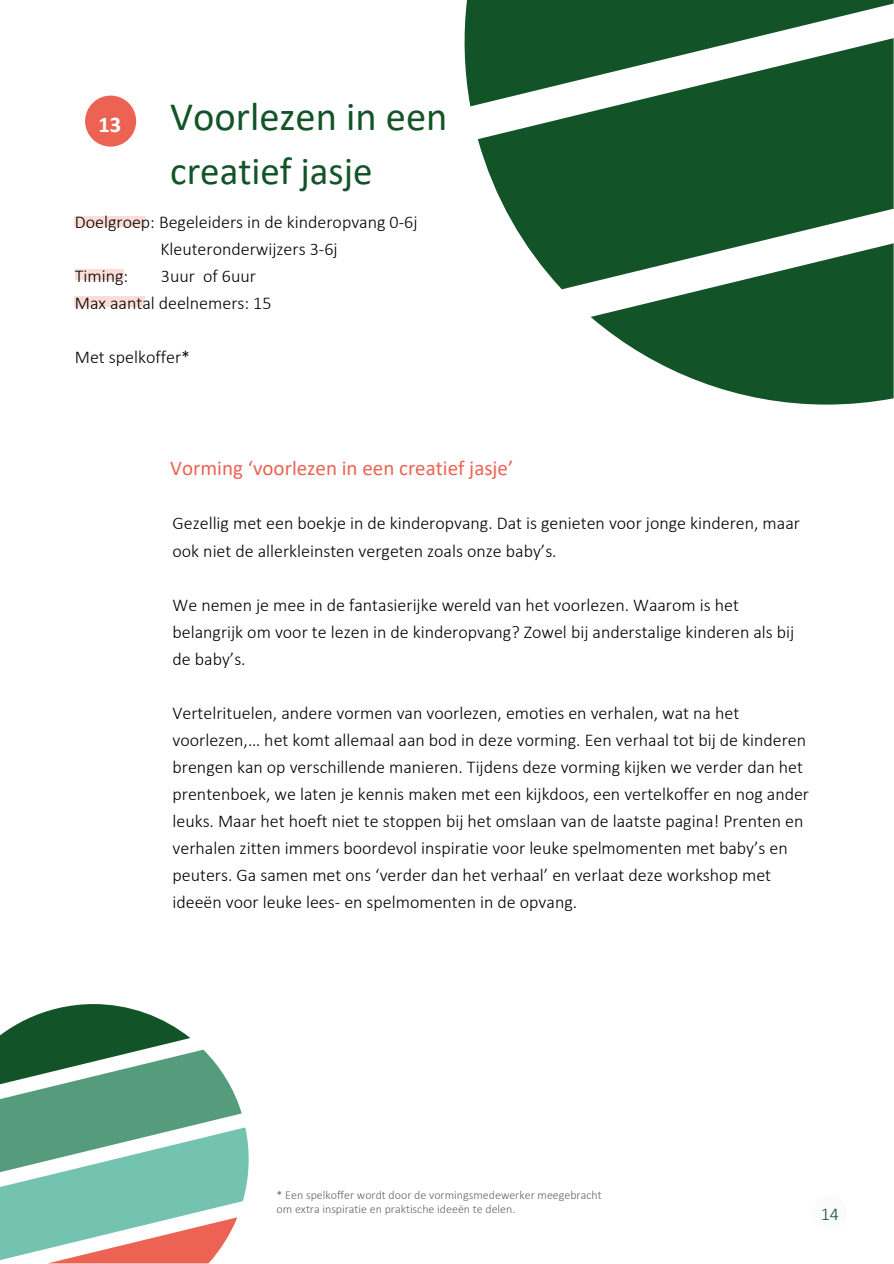
<style>
.page{position:relative;width:894px;height:1264px;background:#fff}
.page>*{position:absolute;margin:0;border:0;box-sizing:border-box;transform-origin:0 0}
.t1{font:40.5px "Calibri";color:#125428}
.t2{font:39px "Calibri";color:#125428}
.t3{font:700 22.5px "Calibri";color:#fff}
.t4{font:21px "Calibri";color:#ec6354}
.t5{font:300 18px/27px "Calibri";color:#000}
.t6{font:300 18px "Calibri";color:#125428}
.t7{font:300 12px "Calibri";color:#646363}
</style>
<div class="page">
<div style="left:85px;top:96px;width:51px;height:51px;background:#ec6354;border-radius:50%"></div>
<svg style="left:0;top:1004px;width:249px;height:259px"></svg>
<div style="left:75px;top:216px;width:70px;height:11px;background:#fcdcd7"></div>
<div style="left:76px;top:269px;width:48px;height:11px;background:#fcdcd7"></div>
<svg style="left:464px;top:0;width:429px;height:106px;background:#366e49"></svg>
<svg style="left:477px;top:38px;width:416px;height:251px;fill:#125428"></svg>
<svg style="left:590px;top:243px;width:303px;height:161px;fill:#125428"></svg>
<div style="left:812px;top:1195px;width:34px;height:34px;background:#fafcfc;border-radius:50%"></div>
<div style="left:75px;top:296px;width:70px;height:10px;background:#fcdcd7"></div>
<h3 class="t3" style="left:98px;top:115px;width:24px">13</h3>
<h3 class="t1" style="left:170px;top:99px;width:279px">Voorlezen in een</h3>
<h3 class="t2" style="left:170px;top:154px;width:204px">creatief jasje</h3>
<h1 class="t5" style="left:75px;top:210px;width:344px">Doelgroep: Begeleiders in de kinderopvang 0-6j</h1>
<h1 class="t5" style="left:160px;top:237px;width:179px">Kleuteronderwijzers 3-6j</h1>
<h1 class="t5" style="left:75px;top:264px;width:55px">Timing:</h1>
<h1 class="t5" style="left:75px;top:264px;width:198px;text-indent:86px">3uur of 6uur<br>Max aantal deelnemers: 15</h1>
<p class="t5" style="left:75px;top:345px;width:117px">Met spelkoffer*</p>
<p class="t4" style="left:170px;top:459px;width:344px">Vorming ‘voorlezen in een creatief jasje’</p>
<h3 class="t5" style="left:172px;top:511px;width:628px">Gezellig met een boekje in de kinderopvang. Dat is genieten voor jonge kinderen, maar ook niet de allerkleinsten vergeten zoals onze baby’s.</h3>
<h3 class="t5" style="left:172px;top:592px;width:623px">We nemen je mee in de fantasierijke wereld van het voorlezen. Waarom is het belangrijk om voor te lezen in de kinderopvang? Zowel bij anderstalige kinderen als bij de baby’s.</h3>
<h2 class="t5" style="left:172px;top:700px;width:638px">Vertelrituelen, andere vormen van voorlezen, emoties en verhalen, wat na het voorlezen,… het komt allemaal aan bod in deze vorming. Een verhaal tot bij de kinderen brengen kan op verschillende manieren. Tijdens deze vorming kijken we verder dan het prentenboek, we laten je kennis maken met een kijkdoos, een vertelkoffer en nog ander leuks. Maar het hoeft niet te stoppen bij het omslaan van de laatste pagina! Prenten en verhalen zitten immers boordevol inspiratie voor leuke spelmomenten met baby’s en peuters. Ga samen met ons ‘verder dan het verhaal’ en verlaat deze workshop met ideeën voor leuke lees- en spelmomenten in de opvang.</h2>
<p class="t7" style="left:276px;top:1190px;width:326px">* Een spelkoffer wordt door de vormingsmedewerker meegebracht</p>
<p class="t7" style="left:276px;top:1203px;width:240px">om extra inspiratie en praktische ideeën te delen.</p>
<h3 class="t6" style="left:820px;top:1206px;width:20px">14</h3>
</div>
